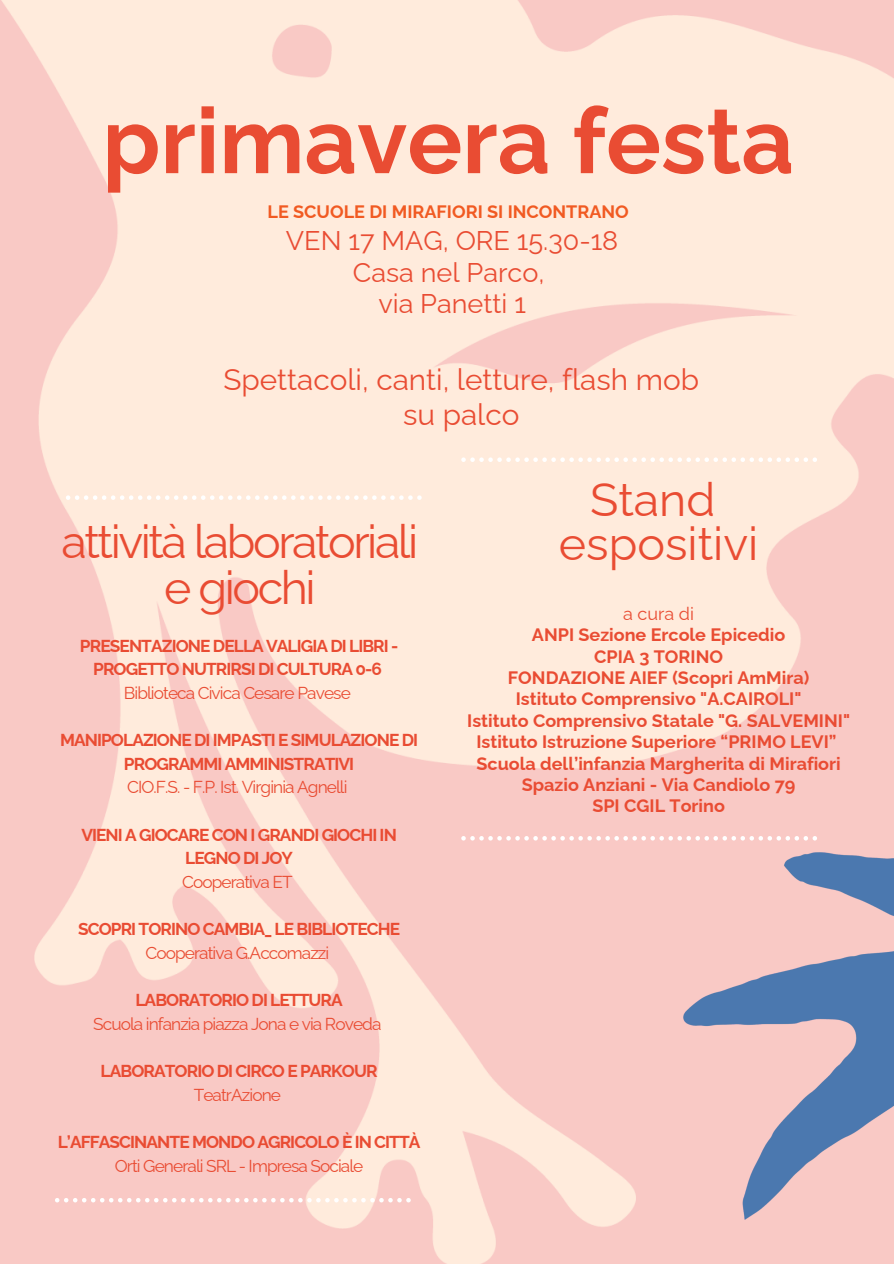
<style>
.page{position:relative;width:894px;height:1264px;background:#fff}
.page>*{position:absolute;margin:0;border:0;box-sizing:border-box;transform-origin:0 0}
.t1{font:700 91.5px "Raleway";color:#e94c33}
.t2{font:46.5px/46.2px "Raleway";letter-spacing:-.055em;color:#e94c33;text-align:center}
.t3{font:46.5px/43.8px "Raleway";color:#e94c33;text-align:center}
.t4{font:29.7px/34.7px "Raleway";color:#e94c33;text-align:center}
.t5{font:27px/31.5px "Raleway";color:#e94c33;text-align:center}
.t6{font:700 18px "Raleway";color:#e94c33}
.t7{font:700 18px "Raleway";color:#f15a22}
.t8{font:18px "Raleway";color:#e94c33}
.t9{font:700 17.25px/23.7px "Raleway";letter-spacing:-.055em;color:#e94c33;text-align:center}
.t10{font:17.25px "Raleway";letter-spacing:-.055em;color:#e94c33}
</style>
<div class="page">
<img style="left:0;top:0;width:893px;height:1263px">
<svg style="left:66px;top:495px;width:355px;height:5px"></svg>
<svg style="left:55px;top:1197px;width:355px;height:5px"></svg>
<svg style="left:461px;top:836px;width:221px;height:4px"></svg>
<svg style="left:461px;top:457px;width:355px;height:5px"></svg>
<img style="left:682px;top:759px;width:211px;height:504px">
<p class="t1" style="left:102px;top:87px;width:692px">primavera festa</p>
<h3 class="t5" style="left:286px;top:225px;width:334px">VEN 17 MAG, ORE 15.30-18<br>Casa nel Parco,<br>via Panetti 1</h3>
<p class="t7" style="left:267px;top:201px;width:363px">LE SCUOLE DI MIRAFIORI SI INCONTRANO</p>
<p class="t4" style="left:223px;top:362px;width:477px">Spettacoli, canti, letture, flash mob su palco</p>
<h2 class="t2" style="left:62px;top:518px;width:358px">attività laboratoriali e giochi</h2>
<p class="t9" style="left:80px;top:633px;width:320px">PRESENTAZIONE DELLA VALIGIA DI LIBRI -<br>PROGETTO NUTRIRSI DI CULTURA 0-6</p>
<p class="t10" style="left:124px;top:682px;width:228px">Biblioteca Civica Cesare Pavese</p>
<p class="t9" style="left:60px;top:728px;width:359px">MANIPOLAZIONE DI IMPASTI E SIMULAZIONE DI<br>PROGRAMMI AMMINISTRATIVI</p>
<p class="t10" style="left:127px;top:777px;width:222px">CIO.F.S. - F.P. Ist. Virginia Agnelli</p>
<p class="t9" style="left:81px;top:822px;width:317px">VIENI A GIOCARE CON I GRANDI GIOCHI IN<br>LEGNO DI JOY</p>
<p class="t10" style="left:182px;top:871px;width:112px">Cooperativa ET</p>
<p class="t9" style="left:78px;top:917px;width:323px">SCOPRI TORINO CAMBIA_ LE BIBLIOTECHE</p>
<p class="t10" style="left:145px;top:942px;width:185px">Cooperativa G.Accomazzi</p>
<p class="t9" style="left:135px;top:988px;width:209px">LABORATORIO DI LETTURA</p>
<p class="t10" style="left:93px;top:1013px;width:290px">Scuola infanzia piazza Jona e via Roveda</p>
<p class="t9" style="left:101px;top:1059px;width:278px">LABORATORIO DI CIRCO E PARKOUR</p>
<p class="t10" style="left:194px;top:1084px;width:89px">TeatrAzione</p>
<p class="t9" style="left:58px;top:1129px;width:364px">L’AFFASCINANTE MONDO AGRICOLO È IN CITTÀ</p>
<p class="t10" style="left:115px;top:1155px;width:250px">Orti Generali SRL - Impresa Sociale</p>
<h1 class="t3" style="left:558px;top:478px;width:201px">Stand espositivi</h1>
<h5 class="t8" style="left:623px;top:603px;width:72px">a cura di</h5>
<h4 class="t6" style="left:532px;top:624px;width:255px">ANPI Sezione Ercole Epicedio</h4>
<h2 class="t6" style="left:594px;top:645px;width:130px">CPIA 3 TORINO</h2>
<p class="t6" style="left:508px;top:667px;width:303px">FONDAZIONE AIEF (Scopri AmMira)</p>
<p class="t6" style="left:515px;top:688px;width:287px">Istituto Comprensivo "A.CAIROLI"</p>
<p class="t6" style="left:467px;top:710px;width:384px">Istituto Comprensivo Statale "G. SALVEMINI"</p>
<p class="t6" style="left:476px;top:731px;width:361px">Istituto Istruzione Superiore “PRIMO LEVI”</p>
<p class="t6" style="left:476px;top:752px;width:365px">Scuola dell’infanzia Margherita di Mirafiori</p>
<p class="t6" style="left:521px;top:774px;width:275px">Spazio Anziani - Via Candiolo 79</p>
<p class="t6" style="left:592px;top:795px;width:134px">SPI CGIL Torino</p>
</div>
